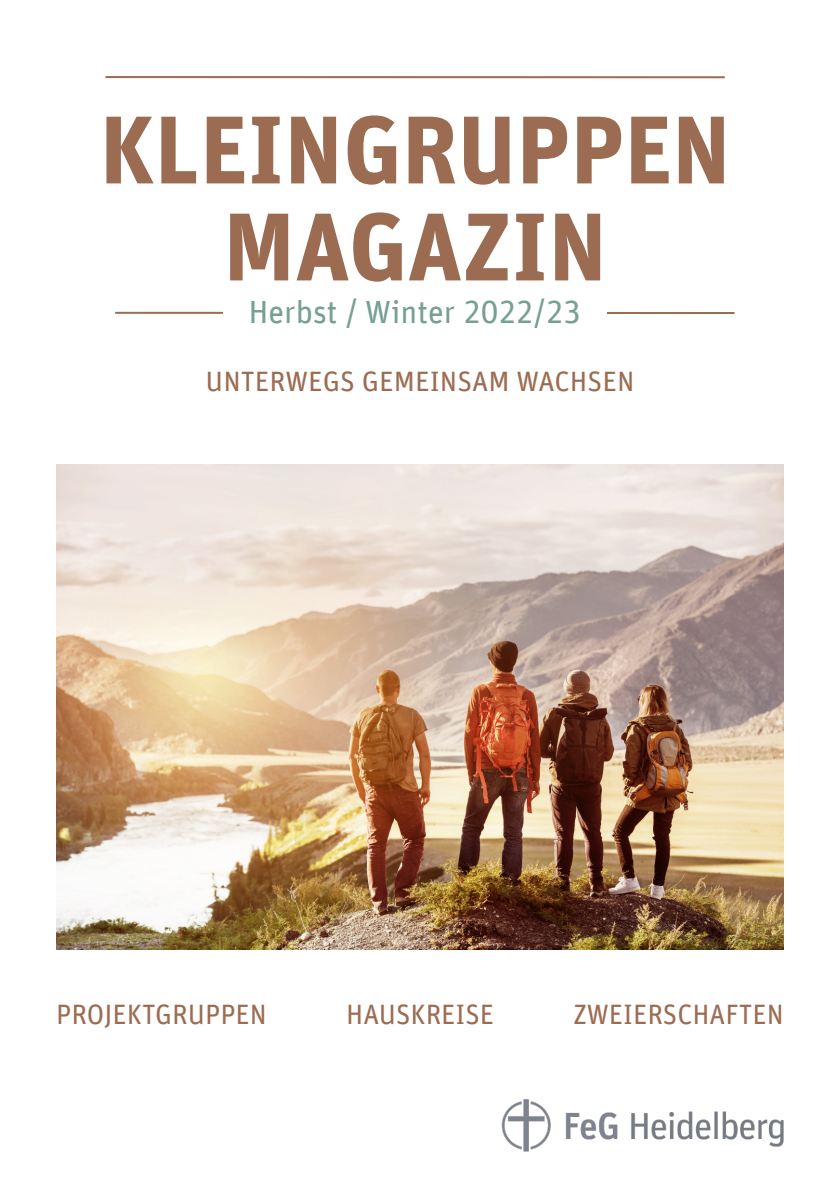
<style>
.page{position:relative;width:840px;height:1191px;background:#fff}
.page>*{position:absolute;margin:0;border:0;box-sizing:border-box;transform-origin:0 0}
.t1{font:700 96px/97px "Unit Offc";color:#9c6c52;text-align:center}
.t2{font:32px "Unit Offc";color:#76a094}
.t3{font:28px "Unit Offc";color:#9c6c52}
</style>
<div class="page">
<hr style="left:106px;top:76px;width:617px;height:2px;background:#9b6b52">
<hr style="left:116px;top:312px;width:617px;height:2px;background:#9b6b52">
<div style="left:223px;top:295px;width:383px;height:35px;background:#fff"></div>
<img style="left:501px;top:1099px;width:281px;height:53px">
<img style="left:57px;top:464px;width:725px;height:485px">
<h1 class="t1" style="left:100px;top:107px;width:632px">KLEINGRUPPEN<br>MAGAZIN</h1>
<p class="t2" style="left:248px;top:297px;width:334px">Herbst / Winter 2022/23</p>
<p class="t3" style="left:205px;top:369px;width:430px">UNTERWEGS GEMEINSAM WACHSEN</p>
<p class="t3" style="left:56px;top:1001px;width:212px">PROJEKTGRUPPEN</p>
<p class="t3" style="left:346px;top:1001px;width:149px">HAUSKREISE</p>
<p class="t3" style="left:573px;top:1001px;width:212px">ZWEIERSCHAFTEN</p>
</div>
